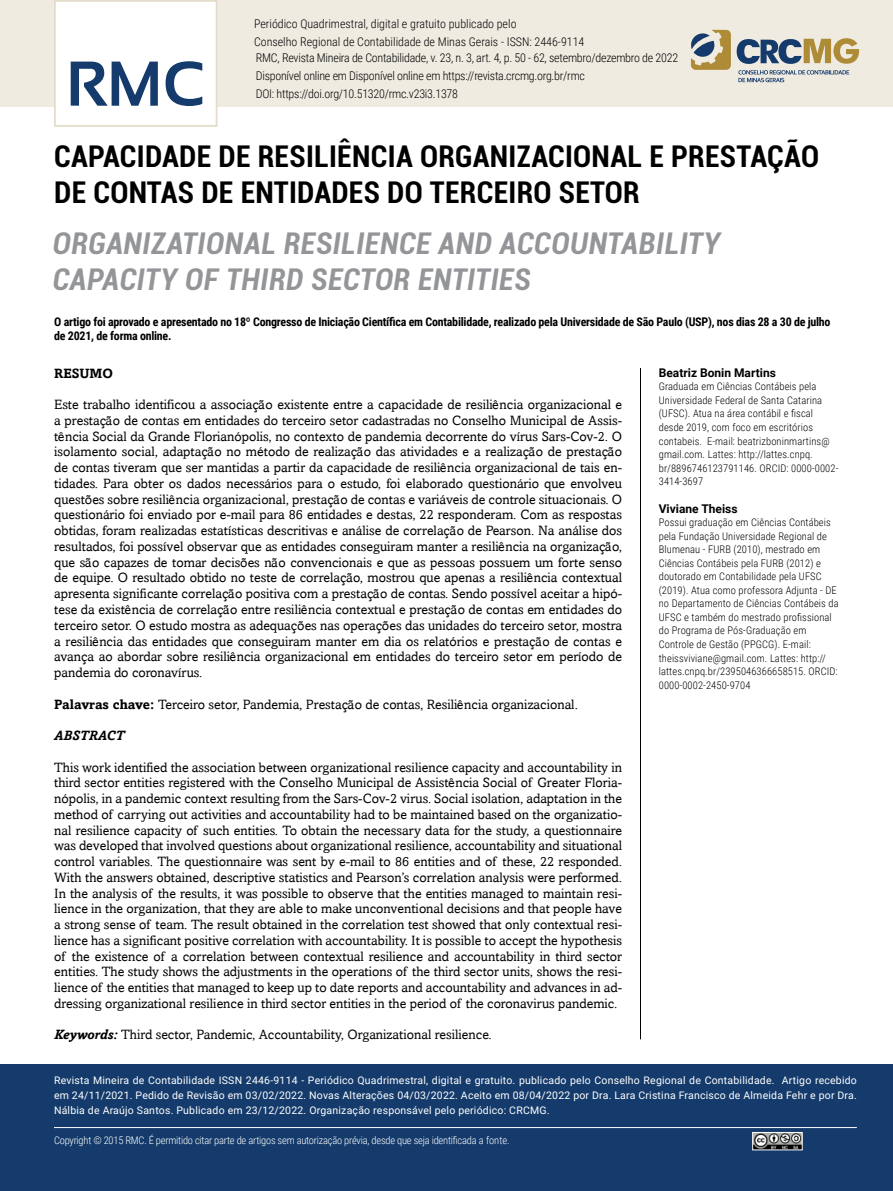
<style>
.page{position:relative;width:893px;height:1191px;background:#fff}
.page>*{position:absolute;margin:0;border:0;box-sizing:border-box;transform-origin:0 0}
.t1{font:700 63.15px "Sansation";color:#143b6b}
.t2{font:700 condensed 30px/36px "Roboto";letter-spacing:.01em;color:#000}
.t3{font:italic 700 condensed 30px/36px "Roboto";letter-spacing:.02em;color:#939598}
.t4{font:13.5px/15.8px "Amasis";color:#000;text-align:justify}
.t5{font:italic 700 13.5px "Amasis";color:#000}
.t6{font:700 13.5px "Amasis";color:#000}
.t7{font:300 12px/18px "Roboto Condensed";letter-spacing:-.02em;color:#000}
.t8{font:700 12px/14.4px "Roboto Condensed";letter-spacing:-.02em;color:#000}
.t9{font:300 12px/18px "Roboto Condensed";color:#000}
.t10{font:700 12px "Roboto";color:#000}
.t11{font:300 10.5px/13.5px "Roboto Condensed";letter-spacing:.01em;color:#000}
.t12{font:10.5px/15px "Roboto";letter-spacing:.02em;color:#fff;text-align:justify}
.t13{font:300 10.5px "Roboto Condensed";letter-spacing:-.02em;color:#fff}
.s1{font-weight:700}
.s2{font-weight:700;font-style:italic}
</style>
<div class="page">
<div style="left:0;top:0;width:893px;height:106px;background:#efebe1"></div>
<div style="left:54px;top:0;width:163px;height:127px;background:#fff;border:2px solid #e4dcca"></div>
<div style="left:0;top:1064px;width:893px;height:127px;background:#143b6b"></div>
<svg style="left:738px;top:70px;width:111px;height:12px"></svg>
<svg style="left:691px;top:30px;width:40px;height:40px"></svg>
<svg style="left:737px;top:38px;width:122px;height:26px"></svg>
<hr style="left:54px;top:1127px;width:803px;height:1px;background:#fff">
<img style="left:754px;top:1134px;width:47px;height:14px">
<div style="left:752px;top:1132px;width:51px;height:18px;border:1px solid #fff"></div>
<hr style="left:640px;top:368px;width:1px;height:671px;background:#000">
<h1 class="t1" style="left:66px;top:49px;width:141px">RMC</h1>
<p class="t9" style="left:254px;top:14px;width:332px">Periódico Quadrimestral, digital e gratuito publicado pelo<br>Conselho Regional de Contabilidade de Minas Gerais - ISSN: 2446-9114</p>
<p class="t7" style="left:256px;top:48px;width:424px">RMC, Revista Mineira de Contabilidade, v. 23, n. 3, art. 4, p. 50 - 62, setembro/dezembro de 2022<br>Disponível online em Disponível online em https://revista.crcmg.org.br/rmc<br>DOI: https://doi.org/10.51320/rmc.v23i3.1378</p>
<h2 class="t2" style="left:54px;top:138px;width:766px">CAPACIDADE DE RESILIÊNCIA ORGANIZACIONAL E PRESTAÇÃO<br>DE CONTAS DE ENTIDADES DO TERCEIRO SETOR</h2>
<h2 class="t3" style="left:53px;top:224px;width:669px">ORGANIZATIONAL RESILIENCE AND ACCOUNTABILITY<br>CAPACITY OF THIRD SECTOR ENTITIES</h2>
<p class="t8" style="left:54px;top:314px;width:778px">O artigo foi aprovado e apresentado no 18º Congresso de Iniciação Científica em Contabilidade, realizado pela Universidade de São Paulo (USP), nos dias 28 a 30 de julho de 2021, de forma online.</p>
<p class="t6" style="left:54px;top:365px;width:60px">RESUMO</p>
<p class="t4" style="left:54px;top:396px;width:569px">Este trabalho identificou a associação existente entre a capacidade de resiliência organizacional e a prestação de contas em entidades do terceiro setor cadastradas no Conselho Municipal de Assis&shy;tência Social da Grande Florianópolis, no contexto de pandemia decorrente do vírus Sars-Cov-2. O isolamento social, adaptação no método de realização das atividades e a realização de prestação de contas tiveram que ser mantidas a partir da capacidade de resiliência organizacional de tais en&shy;tidades. Para obter os dados necessários para o estudo, foi elaborado questionário que envolveu questões sobre resiliência organizacional, prestação de contas e variáveis de controle situacionais. O questionário foi enviado por e-mail para 86 entidades e destas, 22 responderam. Com as respostas obtidas, foram realizadas estatísticas descritivas e análise de correlação de Pearson. Na análise dos resultados, foi possível observar que as entidades conseguiram manter a resiliência na organização, que são capazes de tomar decisões não convencionais e que as pessoas possuem um forte senso de equipe. O resultado obtido no teste de correlação, mostrou que apenas a resiliência contextual apresenta significante correlação positiva com a prestação de contas. Sendo possível aceitar a hipó&shy;tese da existência de correlação entre resiliência contextual e prestação de contas em entidades do terceiro setor. O estudo mostra as adequações nas operações das unidades do terceiro setor, mostra a resiliência das entidades que conseguiram manter em dia os relatórios e prestação de contas e avança ao abordar sobre resiliência organizacional em entidades do terceiro setor em período de pandemia do coronavírus.</p>
<p class="t4" style="left:54px;top:696px;width:525px"><span class="s1">Palavras chave:</span> Terceiro setor, Pandemia, Prestação de contas, Resiliência organizacional.</p>
<p class="t5" style="left:54px;top:727px;width:72px">ABSTRACT</p>
<p class="t4" style="left:54px;top:759px;width:569px">This work identified the association between organizational resilience capacity and accountability in third sector entities registered with the Conselho Municipal de Assistência Social of Greater Floria&shy;nópolis, in a pandemic context resulting from the Sars-Cov-2 virus. Social isolation, adaptation in the method of carrying out activities and accountability had to be maintained based on the organizatio&shy;nal resilience capacity of such entities. To obtain the necessary data for the study, a questionnaire was developed that involved questions about organizational resilience, accountability and situational control variables. The questionnaire was sent by e-mail to 86 entities and of these, 22 responded.<br>With the answers obtained, descriptive statistics and Pearson’s correlation analysis were performed.<br>In the analysis of the results, it was possible to observe that the entities managed to maintain resi&shy;lience in the organization, that they are able to make unconventional decisions and that people have a strong sense of team. The result obtained in the correlation test showed that only contextual resi&shy;lience has a significant positive correlation with accountability. It is possible to accept the hypothesis of the existence of a correlation between contextual resilience and accountability in third sector entities. The study shows the adjustments in the operations of the third sector units, shows the resi&shy;lience of the entities that managed to keep up to date reports and accountability and advances in ad&shy;dressing organizational resilience in third sector entities in the period of the coronavirus pandemic.</p>
<p class="t4" style="left:54px;top:1027px;width:439px"><span class="s2">Keywords:</span> Third sector, Pandemic, Accountability, Organizational resilience.</p>
<p class="t10" style="left:659px;top:364px;width:119px">Beatriz Bonin Martins</p>
<p class="t11" style="left:659px;top:379px;width:181px">Graduada em Ciências Contábeis pela Universidade Federal de Santa Catarina (UFSC). Atua na área contábil e fiscal desde 2019, com foco em escritórios contabeis. E-mail: beatrizboninmartins@ gmail.com. Lattes: http://lattes.cnpq. br/8896746123791146. ORCID: 0000-0002- 3414-3697</p>
<p class="t10" style="left:659px;top:500px;width:80px">Viviane Theiss</p>
<p class="t11" style="left:659px;top:515px;width:181px">Possui graduação em Ciências Contábeis pela Fundação Universidade Regional de Blumenau - FURB (2010), mestrado em Ciências Contábeis pela FURB (2012) e doutorado em Contabilidade pela UFSC (2019). Atua como professora Adjunta - DE no Departamento de Ciências Contábeis da UFSC e também do mestrado profissional do Programa de Pós-Graduação em Controle de Gestão (PPGCG). E-mail: theissviviane@gmail.com. Lattes: http:// lattes.cnpq.br/2395046366658515. ORCID:<br>0000-0002-2450-9704</p>
<p class="t12" style="left:54px;top:1072px;width:804px">Revista Mineira de Contabilidade ISSN 2446-9114 - Periódico Quadrimestral, digital e gratuito. publicado pelo Conselho Regional de Contabilidade. Artigo recebido em 24/11/2021. Pedido de Revisão em 03/02/2022. Novas Alterações 04/03/2022. Aceito em 08/04/2022 por Dra. Lara Cristina Francisco de Almeida Fehr e por Dra.<br>Nálbia de Araújo Santos. Publicado em 23/12/2022. Organização responsável pelo periódico: CRCMG.</p>
<p class="t13" style="left:54px;top:1133px;width:457px">Copyright © 2015 RMC. É permitido citar parte de artigos sem autorização prévia, desde que seja identificada a fonte.</p>
</div>
